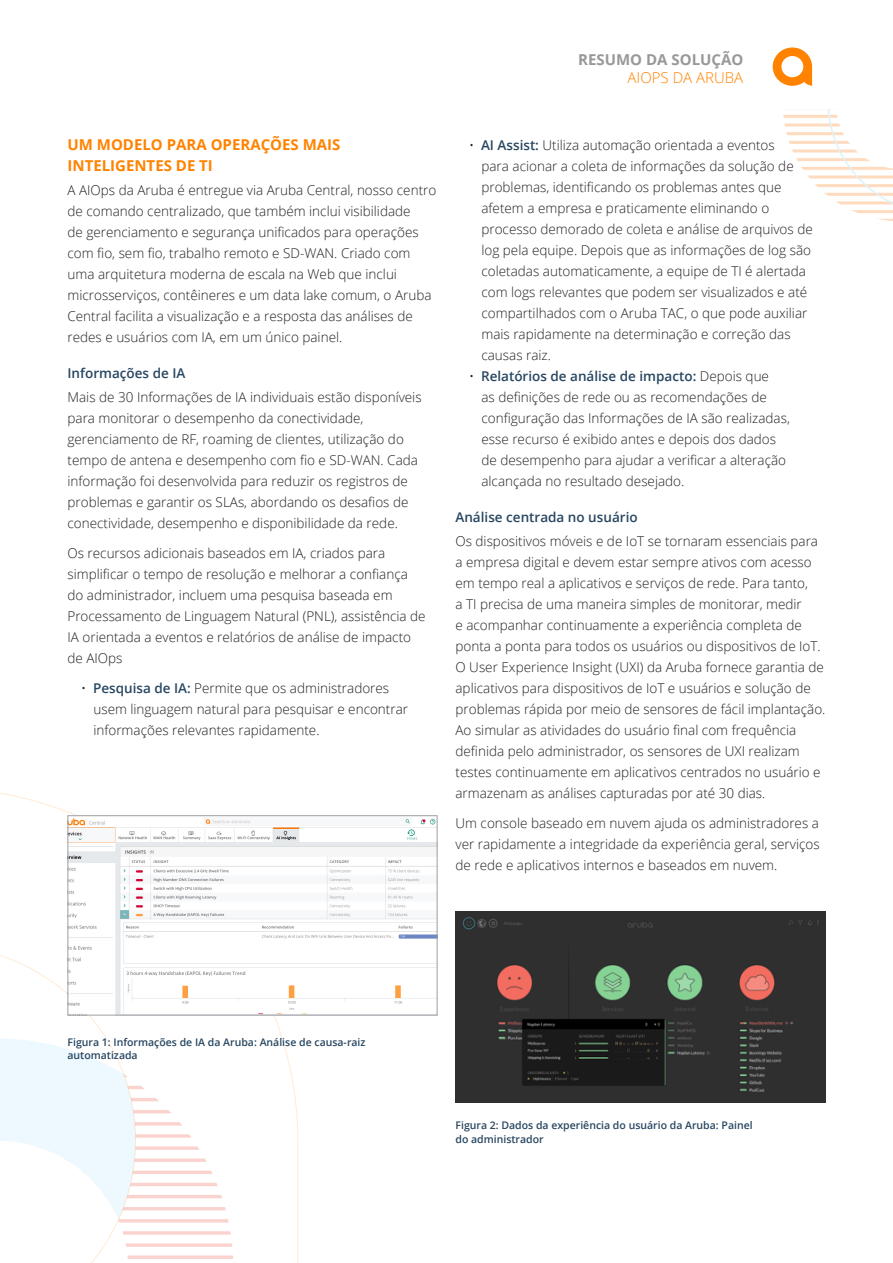
<style>
.page{position:relative;width:893px;height:1263px;background:#fff}
.page>*{position:absolute;margin:0;border:0;box-sizing:border-box;transform-origin:0 0}
.Body__Head_10_14_Bol{font:700 15px/21px "Open Sans";color:#ff8300}
.t1{font:700 15px "Open Sans";color:#999899}
.t2{font:300 15px "Open Sans";color:#ff8300}
.Body__Text_9_14_Ligh{font:300 13.5px/21px "Open Sans";color:#231f20}
.Body__Subhead_9_14_S{font:600 13.5px "Open Sans";color:#274661}
.Legal___Chart_Footer{font:600 10.5px/13.5px "Open Sans";color:#274661}
.s1{font-weight:600;color:#274661}
</style>
<div class="page">
<svg style="left:783px;top:110px;width:110px;height:111px"></svg>
<svg style="left:0;top:792px;width:299px;height:471px"></svg>
<svg style="left:773px;top:48px;width:39px;height:38px"></svg>
<img style="left:70px;top:817px;width:365px;height:196px">
<div style="left:68px;top:815px;width:369px;height:200px;border:1px solid #9e9da3"></div>
<img style="left:455px;top:912px;width:370px;height:190px">
<p class="t1" style="left:578px;top:49px;width:167px">RESUMO DA SOLUÇÃO</p>
<p class="t2" style="left:628px;top:67px;width:117px">AIOPS DA ARUBA</p>
<p class="Body__Head_10_14_Bol" style="left:68px;top:134px;width:275px">UM MODELO PARA OPERAÇÕES MAIS<br>INTELIGENTES DE TI</p>
<p class="Body__Text_9_14_Ligh" style="left:68px;top:179px;width:370px">A AIOps da Aruba é entregue via Aruba Central, nosso centro de comando centralizado, que também inclui visibilidade<br>de gerenciamento e segurança unificados para operações com fio, sem fio, trabalho remoto e SD-WAN. Criado com uma arquitetura moderna de escala na Web que inclui microsserviços, contêineres e um data lake comum, o Aruba Central facilita a visualização e a resposta das análises de redes e usuários com IA, em um único painel.</p>
<p class="Body__Subhead_9_14_S" style="left:68px;top:364px;width:119px">Informações de IA</p>
<p class="Body__Text_9_14_Ligh" style="left:68px;top:386px;width:356px">Mais de 30 Informações de IA individuais estão disponíveis para monitorar o desempenho da conectividade, gerenciamento de RF, roaming de clientes, utilização do tempo de antena e desempenho com fio e SD-WAN. Cada informação foi desenvolvida para reduzir os registros de problemas e garantir os SLAs, abordando os desafios de conectividade, desempenho e disponibilidade da rede.</p>
<p class="Body__Text_9_14_Ligh" style="left:68px;top:542px;width:360px">Os recursos adicionais baseados em IA, criados para simplificar o tempo de resolução e melhorar a confiança do administrador, incluem uma pesquisa baseada em Processamento de Linguagem Natural (PNL), assistência de IA orientada a eventos e relatórios de análise de impacto de AIOps</p>
<p class="Body__Text_9_14_Ligh" style="left:93px;top:677px;width:316px;text-indent:-12px">• <span class="s1">Pesquisa de IA:</span> Permite que os administradores usem linguagem natural para pesquisar e encontrar informações relevantes rapidamente.</p>
<p class="Body__Text_9_14_Ligh" style="left:481px;top:134px;width:333px;text-indent:-12px">• <span class="s1">AI Assist:</span> Utiliza automação orientada a eventos<br>para acionar a coleta de informações da solução de problemas, identificando os problemas antes que afetem a empresa e praticamente eliminando o processo demorado de coleta e análise de arquivos de log pela equipe. Depois que as informações de log são coletadas automaticamente, a equipe de TI é alertada com logs relevantes que podem ser visualizados e até compartilhados com o Aruba TAC, o que pode auxiliar mais rapidamente na determinação e correção das causas raiz.</p>
<p class="Body__Text_9_14_Ligh" style="left:481px;top:365px;width:310px;text-indent:-12px">• <span class="s1">Relatórios de análise de impacto:</span> Depois que<br>as definições de rede ou as recomendações de configuração das Informações de IA são realizadas, esse recurso é exibido antes e depois dos dados de desempenho para ajudar a verificar a alteração alcançada no resultado desejado.</p>
<p class="Body__Subhead_9_14_S" style="left:455px;top:508px;width:184px">Análise centrada no usuário</p>
<p class="Body__Text_9_14_Ligh" style="left:455px;top:530px;width:371px">Os dispositivos móveis e de IoT se tornaram essenciais para a empresa digital e devem estar sempre ativos com acesso em tempo real a aplicativos e serviços de rede. Para tanto,<br>a TI precisa de uma maneira simples de monitorar, medir<br>e acompanhar continuamente a experiência completa de ponta a ponta para todos os usuários ou dispositivos de IoT.<br>O User Experience Insight (UXI) da Aruba fornece garantia de aplicativos para dispositivos de IoT e usuários e solução de problemas rápida por meio de sensores de fácil implantação.<br>Ao simular as atividades do usuário final com frequência definida pelo administrador, os sensores de UXI realizam testes continuamente em aplicativos centrados no usuário e armazenam as análises capturadas por até 30 dias.</p>
<p class="Body__Text_9_14_Ligh" style="left:455px;top:812px;width:366px;text-align:justify">Um console baseado em nuvem ajuda os administradores a ver rapidamente a integridade da experiência geral, serviços de rede e aplicativos internos e baseados em nuvem.</p>
<p class="Legal___Chart_Footer" style="left:68px;top:1035px;width:300px">Figura 1: Informações de IA da Aruba: Análise de causa-raiz automatizada</p>
<p class="Legal___Chart_Footer" style="left:455px;top:1119px;width:299px">Figura 2: Dados da experiência do usuário da Aruba: Painel do administrador</p>
</div>
